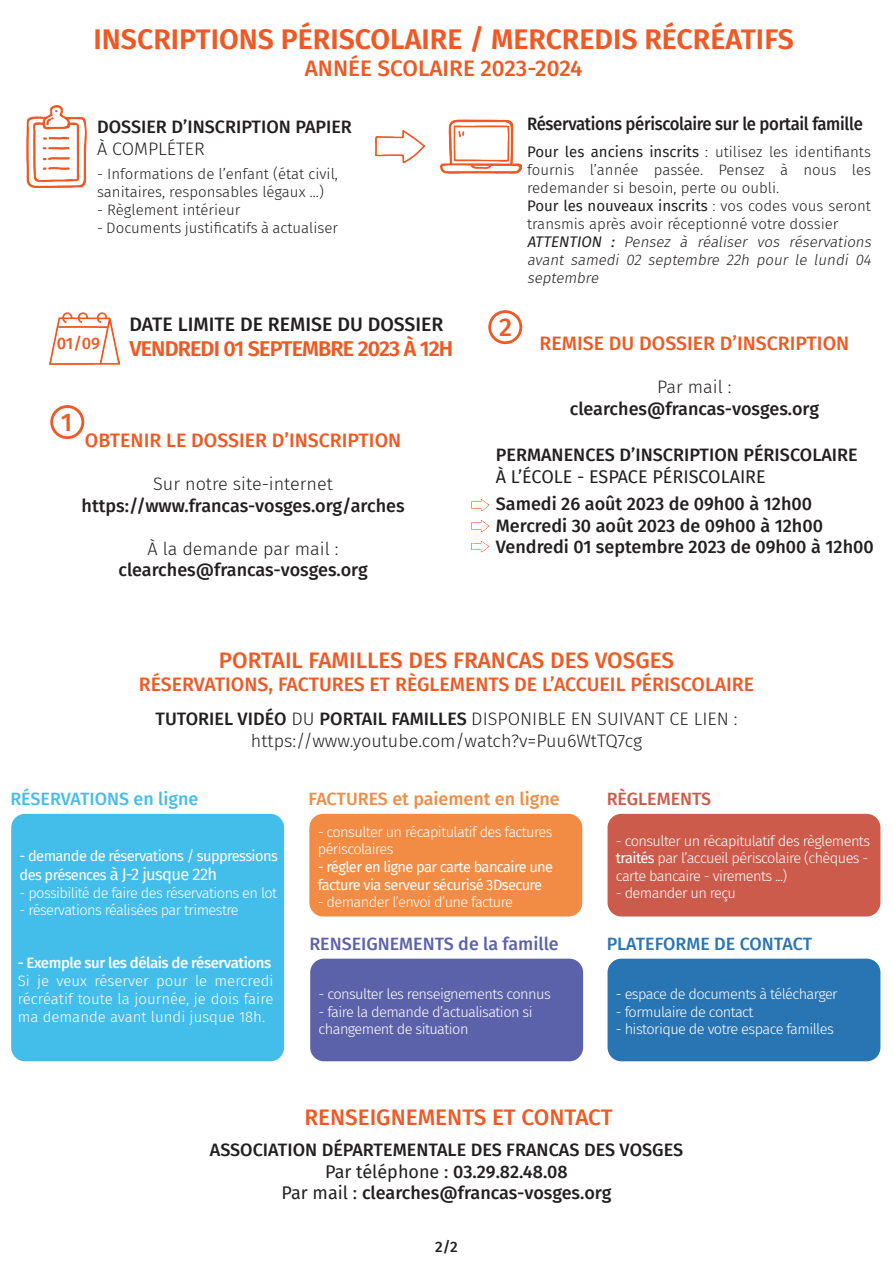
<style>
.page{position:relative;width:893px;height:1263px;background:#fff}
.page>*{position:absolute;margin:0;border:0;box-sizing:border-box;transform-origin:0 0}
.t1{font:600 28.5px "Fira Sans";color:#ef5923}
.t2{font:500 25.5px "Fira Sans";color:#ef5923}
.t3{font:500 22.5px "Fira Sans";color:#ef5923}
.t4{font:600 21.45px "Fira Sans";letter-spacing:-.04em;color:#ef5923}
.t5{font:500 19.5px "Fira Sans";color:#ef5923}
.t6{font:500 19.5px "Fira Sans";color:#231f20}
.t7{font:500 18px/21.6px "Fira Sans";color:#231f20;text-align:center}
.t8{font:300 18px/21.6px "Fira Sans";color:#231f20;text-align:center}
.t9{font:500 18px "Fira Sans";letter-spacing:-.02em;color:#231f20;scale:.93 1}
.t10{font:18px "Fira Sans";color:#231f20}
.t11{font:500 17.85px "Fira Sans";color:#5b62aa}
.t12{font:500 17.85px "Fira Sans";color:#f28c44}
.t13{font:500 17.85px "Fira Sans";color:#43beeb}
.t14{font:500 17.85px "Fira Sans";color:#2975b4}
.t15{font:500 17.85px "Fira Sans";color:#cd5b4b}
.t16{font:16.5px "Fira Sans";letter-spacing:-.04em;color:#fff}
.t17{font:500 16.5px "Fira Sans";color:#ef5923}
.t18{font:300 15px/18px "Fira Sans";color:#231f20}
.t19{font:300 15px/18px "Fira Sans";color:#fff;text-align:justify}
.t20{font:500 15px "Fira Sans";letter-spacing:-.03em;color:#fff}
.t21{font:500 15px "Fira Sans";color:#231f20}
.t22{font:300 14.55px/17.5px "Fira Sans";letter-spacing:-.04em;color:#fff}
.t23{font:14.55px/17.5px "Fira Sans";letter-spacing:-.04em;color:#fff}
.s1{font-weight:400}
.s2{font-weight:400;font-style:italic}
.s3{font-style:italic}
.s4{font-weight:500}
.s5{font-size:14.55px}
</style>
<div class="page">
<img style="left:26px;top:106px;width:61px;height:81px">
<img style="left:375px;top:130px;width:49px;height:33px">
<img style="left:440px;top:119px;width:82px;height:55px">
<div style="left:11px;top:814px;width:273px;height:247px;background:#43beeb;border-radius:14px"></div>
<div style="left:310px;top:959px;width:273px;height:102px;background:#5b62aa;border-radius:14px"></div>
<div style="left:309px;top:814px;width:273px;height:102px;background:#f28c44;border-radius:14px"></div>
<div style="left:607px;top:814px;width:273px;height:102px;background:#cd5b4b;border-radius:14px"></div>
<div style="left:607px;top:959px;width:273px;height:102px;background:#2975b4;border-radius:14px"></div>
<img style="left:49px;top:312px;width:70px;height:53px">
<svg style="left:56px;top:328px;width:42px;height:33px"></svg>
<svg style="left:50px;top:405px;width:34px;height:34px"></svg>
<div style="left:53px;top:408px;width:28px;height:28px;background:#fff;border-radius:50%"></div>
<img style="left:471px;top:520px;width:17px;height:11px">
<img style="left:471px;top:499px;width:17px;height:12px">
<svg style="left:488px;top:310px;width:34px;height:34px"></svg>
<div style="left:491px;top:313px;width:28px;height:28px;background:#fff;border-radius:50%"></div>
<img style="left:471px;top:541px;width:17px;height:11px">
<h1 class="t1" style="left:94px;top:16px;width:702px">INSCRIPTIONS PÉRISCOLAIRE / MERCREDIS RÉCRÉATIFS</h1>
<h3 class="t3" style="left:305px;top:50px;width:279px">ANNÉE SCOLAIRE 2023-2024</h3>
<p class="t7" style="left:97px;top:115px;width:256px">DOSSIER D’INSCRIPTION PAPIER</p>
<p class="t8" style="left:97px;top:137px;width:109px">À COMPLÉTER</p>
<p class="t18" style="left:97px;top:164px;width:242px">- Informations de l’enfant (état civil, sanitaires, responsables légaux ...)</p>
<p class="t18" style="left:97px;top:200px;width:145px">- Règlement intérieur</p>
<p class="t18" style="left:97px;top:218px;width:242px">- Documents justificatifs à actualiser</p>
<h3 class="t6" style="left:129px;top:308px;width:316px">DATE LIMITE DE REMISE DU DOSSIER</h3>
<p class="t17" style="left:57px;top:330px;width:45px">01/09</p>
<h3 class="t4" style="left:129px;top:331px;width:325px">VENDREDI 01 SEPTEMBRE 2023 À 12H</h3>
<h2 class="t2" style="left:61px;top:402px;width:13px">1</h2>
<h3 class="t5" style="left:85px;top:424px;width:318px">OBTENIR LE DOSSIER D’INSCRIPTION</h3>
<p class="t8" style="left:153px;top:473px;width:181px">Sur notre site-internet</p>
<p class="t7" style="left:82px;top:494px;width:324px">https://www.francas-vosges.org/arches</p>
<p class="t8" style="left:147px;top:538px;width:193px">À la demande par mail :</p>
<p class="t7" style="left:118px;top:558px;width:251px">clearches@francas-vosges.org</p>
<p class="t9" style="left:527px;top:110px;width:363px">Réservations périscolaire sur le portail famille</p>
<p class="t18" style="left:527px;top:143px;width:349px"><span class="s1">Pour les anciens inscrits</span> : utilisez les identifiants fournis l’année passée. Pensez à nous les redemander si besoin, perte ou oubli.<br><span class="s1">Pour les nouveaux inscrits</span> : vos codes vous seront transmis après avoir réceptionné votre dossier <span class="s2">ATTENTION :</span> <span class="s3">Pensez à réaliser vos réservations avant samedi 02 septembre 22h pour le lundi 04 septembre</span></p>
<h2 class="t2" style="left:499px;top:307px;width:14px">2</h2>
<h3 class="t5" style="left:540px;top:327px;width:311px">REMISE DU DOSSIER D’INSCRIPTION</h3>
<p class="t8" style="left:657px;top:376px;width:76px">Par mail :</p>
<p class="t7" style="left:570px;top:397px;width:251px">clearches@francas-vosges.org</p>
<p class="t7" style="left:496px;top:443px;width:363px">PERMANENCES D’INSCRIPTION PÉRISCOLAIRE</p>
<p class="t10" style="left:496px;top:463px;width:271px">À L’ÉCOLE - ESPACE PÉRISCOLAIRE</p>
<p class="t7" style="left:496px;top:492px;width:379px;text-align:left">Samedi 26 août 2023 de 09h00 à 12h00<br>Mercredi 30 août 2023 de 09h00 à 12h00<br>Vendredi 01 septembre 2023 de 09h00 à 12h00</p>
<h3 class="t3" style="left:219px;top:642px;width:457px">PORTAIL FAMILLES DES FRANCAS DES VOSGES</h3>
<h3 class="t5" style="left:139px;top:669px;width:617px">RÉSERVATIONS, FACTURES ET RÈGLEMENTS DE L’ACCUEIL PÉRISCOLAIRE</h3>
<p class="t8" style="left:155px;top:708px;width:584px"><span class="s4">TUTORIEL VIDÉO</span> DU <span class="s4">PORTAIL FAMILLES</span> DISPONIBLE EN SUIVANT CE LIEN : https://www.youtube.com/watch?v=Puu6WtTQ7cg</p>
<p class="t13" style="left:10px;top:785px;width:189px">RÉSERVATIONS en ligne</p>
<p class="t23" style="left:20px;top:846px;width:260px">- demande de réservations / suppressions</p>
<p class="t16" style="left:20px;top:862px;width:199px"><span class="s5">des présences</span> à J-2 jusque 22h</p>
<p class="t22" style="left:20px;top:884px;width:259px">- possibilité de faire des réservations en lot</p>
<p class="t22" style="left:20px;top:901px;width:221px">- réservations réalisées par trimestre</p>
<p class="t11" style="left:309px;top:929px;width:251px">RENSEIGNEMENTS de la famille</p>
<p class="t22" style="left:319px;top:985px;width:234px">- consulter les renseignements connus</p>
<p class="t22" style="left:319px;top:1003px;width:216px">- faire la demande d’actualisation si changement de situation</p>
<p class="t15" style="left:607px;top:785px;width:106px">RÈGLEMENTS</p>
<p class="t22" style="left:616px;top:832px;width:256px;text-align:justify">- consulter un récapitulatif des règlements <span class="s1">traités</span> par l’accueil périscolaire (chèques - carte bancaire - virements ...)</p>
<p class="t22" style="left:616px;top:884px;width:122px">- demander un reçu</p>
<p class="t14" style="left:607px;top:929px;width:207px">PLATEFORME DE CONTACT</p>
<p class="t22" style="left:616px;top:985px;width:223px">- espace de documents à télécharger</p>
<p class="t22" style="left:616px;top:1003px;width:139px">- formulaire de contact</p>
<p class="t22" style="left:616px;top:1020px;width:219px">- historique de votre espace familles</p>
<p class="t12" style="left:309px;top:785px;width:253px">FACTURES et paiement en ligne</p>
<p class="t22" style="left:318px;top:823px;width:236px">- consulter un récapitulatif des factures périscolaires</p>
<p class="t23" style="left:318px;top:858px;width:237px">- régler en ligne par carte bancaire une facture via serveur sécurisé 3Dsecure</p>
<p class="t22" style="left:318px;top:893px;width:197px">- demander l’envoi d’une facture</p>
<p class="t20" style="left:18px;top:951px;width:255px">- Exemple sur les délais de réservations</p>
<p class="t19" style="left:18px;top:972px;width:257px">Si je veux réserver pour le mercredi récréatif toute la journée, je dois faire ma demande avant lundi jusque 18h.</p>
<h3 class="t3" style="left:304px;top:1099px;width:310px">RENSEIGNEMENTS ET CONTACT</h3>
<p class="t7" style="left:210px;top:1138px;width:475px">ASSOCIATION DÉPARTEMENTALE DES FRANCAS DES VOSGES<br><span class="s1">Par téléphone :</span> 03.29.82.48.08<br><span class="s1">Par mail :</span> clearches@francas-vosges.org</p>
<p class="t21" style="left:435px;top:1234px;width:24px">2/2</p>
</div>
